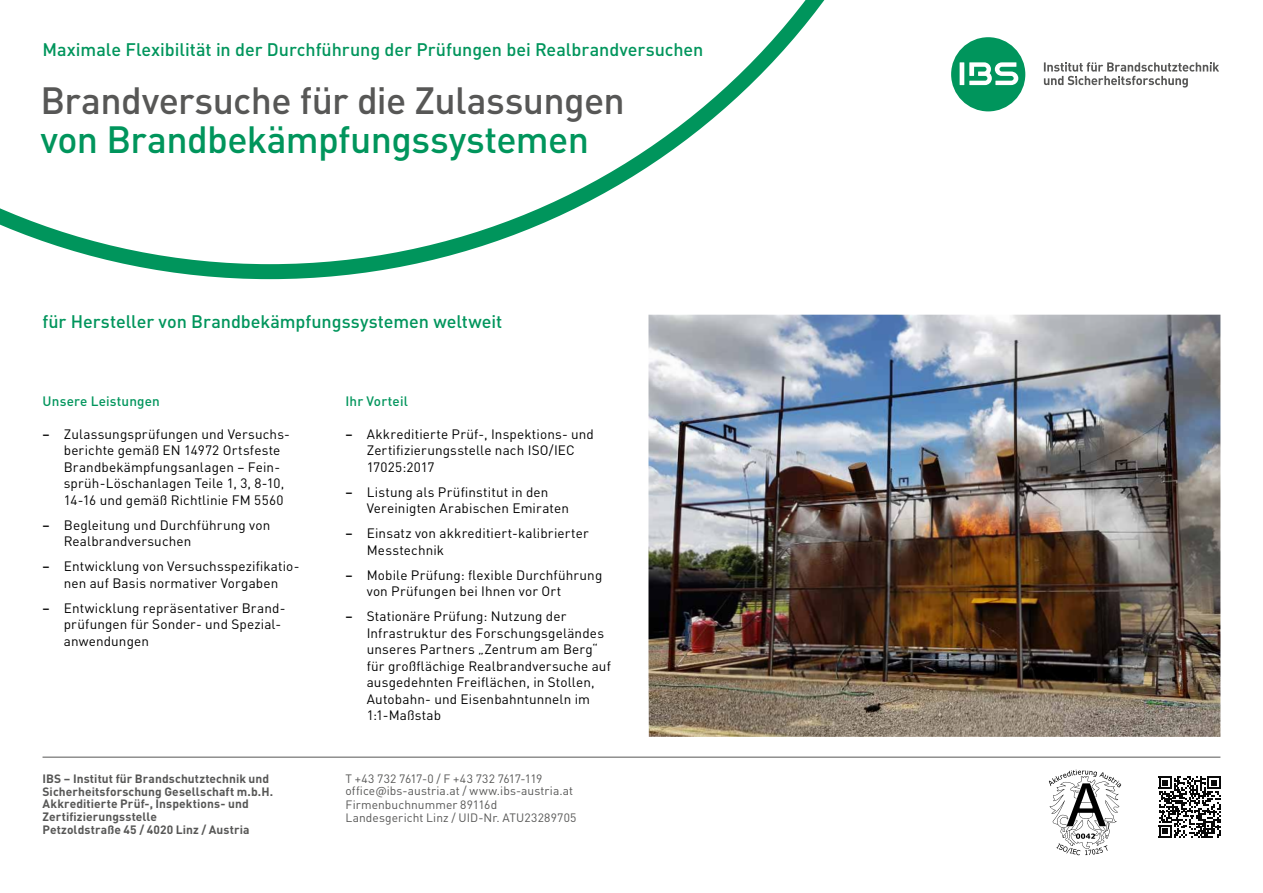
<style>
.page{position:relative;width:1263px;height:893px;background:#fff}
.page>*{position:absolute;margin:0;border:0;box-sizing:border-box;transform-origin:0 0}
.t1{font:500 37.5px "DIN Pro";letter-spacing:-.02em;color:#575756}
.t2{font:500 37.5px "DIN Pro";letter-spacing:-.015em;color:#00955c}
.t3{font:500 18px "DIN Pro";letter-spacing:-.005em;color:#00955c}
.t4{font:13.5px/16.5px "DIN Pro";letter-spacing:.01em;color:#000}
.t5{font:500 13.5px "DIN Pro";letter-spacing:.01em;color:#00955c}
.t6{font:700 12px/12.6px "DIN Pro";letter-spacing:.01em;color:#575756}
.t7{font:12px/12px "DIN Pro";letter-spacing:.005em;color:#575756}
.s1{font-weight:500}
</style>
<div class="page">
<svg style="left:0;top:0;width:825px;height:280px"></svg>
<svg style="left:1044px;top:62px;width:175px;height:26px"></svg>
<div style="left:951px;top:37px;width:74px;height:74px;background:#00955c;border-radius:50%"></div>
<svg style="left:959px;top:62px;width:59px;height:23px"></svg>
<hr style="left:43px;top:757px;width:1177px;height:1px;background:#575756">
<img style="left:648px;top:315px;width:572px;height:422px">
<svg style="left:1159px;top:776px;width:61px;height:62px"></svg>
<svg style="left:1049px;top:770px;width:72px;height:85px"></svg>
<h2 class="t3" style="left:43px;top:38px;width:662px">Maximale Flexibilität in der Durchführung der Prüfungen bei Realbrandversuchen</h2>
<h1 class="t1" style="left:40px;top:75px;width:586px">Brandversuche für die Zulassungen</h1>
<h1 class="t2" style="left:40px;top:114px;width:550px">von Brandbekämpfungssystemen</h1>
<h2 class="t3" style="left:43px;top:310px;width:461px">für Hersteller von Brandbekämpfungssystemen weltweit</h2>
<p class="t5" style="left:43px;top:392px;width:119px">Unsere Leistungen</p>
<p class="t4" style="left:64px;top:425px;width:228px;text-indent:-21px"><span class="s1">–</span> Zulassungsprüfungen und Versuchs&shy;berichte gemäß EN 14972 Ortsfeste Brandbekämpfungsanlagen – Fein&shy;sprüh-Löschanlagen Teile 1, 3, 8-10, 14-16 und gemäß Richtlinie FM 5560</p>
<p class="t4" style="left:64px;top:516px;width:208px;text-indent:-21px"><span class="s1">–</span> Begleitung und Durchführung von<br>Realbrandversuchen</p>
<p class="t4" style="left:43px;top:558px;width:258px;text-align:center"><span class="s1">–</span> Entwicklung von Versuchsspezifikatio&shy;nen auf Basis normativer Vorgaben</p>
<p class="t4" style="left:64px;top:599px;width:223px;text-indent:-21px"><span class="s1">–</span> Entwicklung repräsentativer Brand&shy;prüfungen für Sonder- und Spezial&shy;anwendungen</p>
<p class="t5" style="left:345px;top:392px;width:64px">Ihr Vorteil</p>
<p class="t4" style="left:367px;top:425px;width:229px;text-indent:-21px"><span class="s1">–</span> Akkreditierte Prüf-, Inspektions- und<br>Zertifizierungsstelle nach ISO/IEC<br>17025:2017</p>
<p class="t4" style="left:367px;top:483px;width:204px;text-indent:-21px"><span class="s1">–</span> Listung als Prüfinstitut in den<br>Vereinigten Arabischen Emiraten</p>
<p class="t4" style="left:367px;top:525px;width:223px;text-indent:-21px"><span class="s1">–</span> Einsatz von akkreditiert-kalibrierter<br>Messtechnik</p>
<p class="t4" style="left:367px;top:566px;width:237px;text-indent:-21px"><span class="s1">–</span> Mobile Prüfung: flexible Durchführung von Prüfungen bei Ihnen vor Ort</p>
<p class="t4" style="left:367px;top:608px;width:246px;text-indent:-21px"><span class="s1">–</span> Stationäre Prüfung: Nutzung der Infrastruktur des Forschungsgeländes unseres Partners „Zentrum am Berg“ für großflächige Realbrandversuche auf ausgedehnten Freiflächen, in Stollen, Autobahn- und Eisenbahntunneln im 1:1-Maßstab</p>
<p class="t6" style="left:43px;top:772px;width:232px">IBS – Institut für Brandschutztechnik und Sicherheitsforschung Gesellschaft m.b.H.<br>Akkreditierte Prüf-, Inspektions- und Zertifizierungsstelle<br>Petzoldstraße 45 / 4020 Linz / Austria</p>
<p class="t7" style="left:345px;top:773px;width:229px">T +43 732 7617-0 / F +43 732 7617-119 office@ibs-austria.at / www.ibs-austria.at</p>
<p class="t7" style="left:345px;top:798px;width:232px;line-height:12.6px">Firmenbuchnummer 89116d<br>Landesgericht Linz / UID-Nr. ATU23289705</p>
</div>
